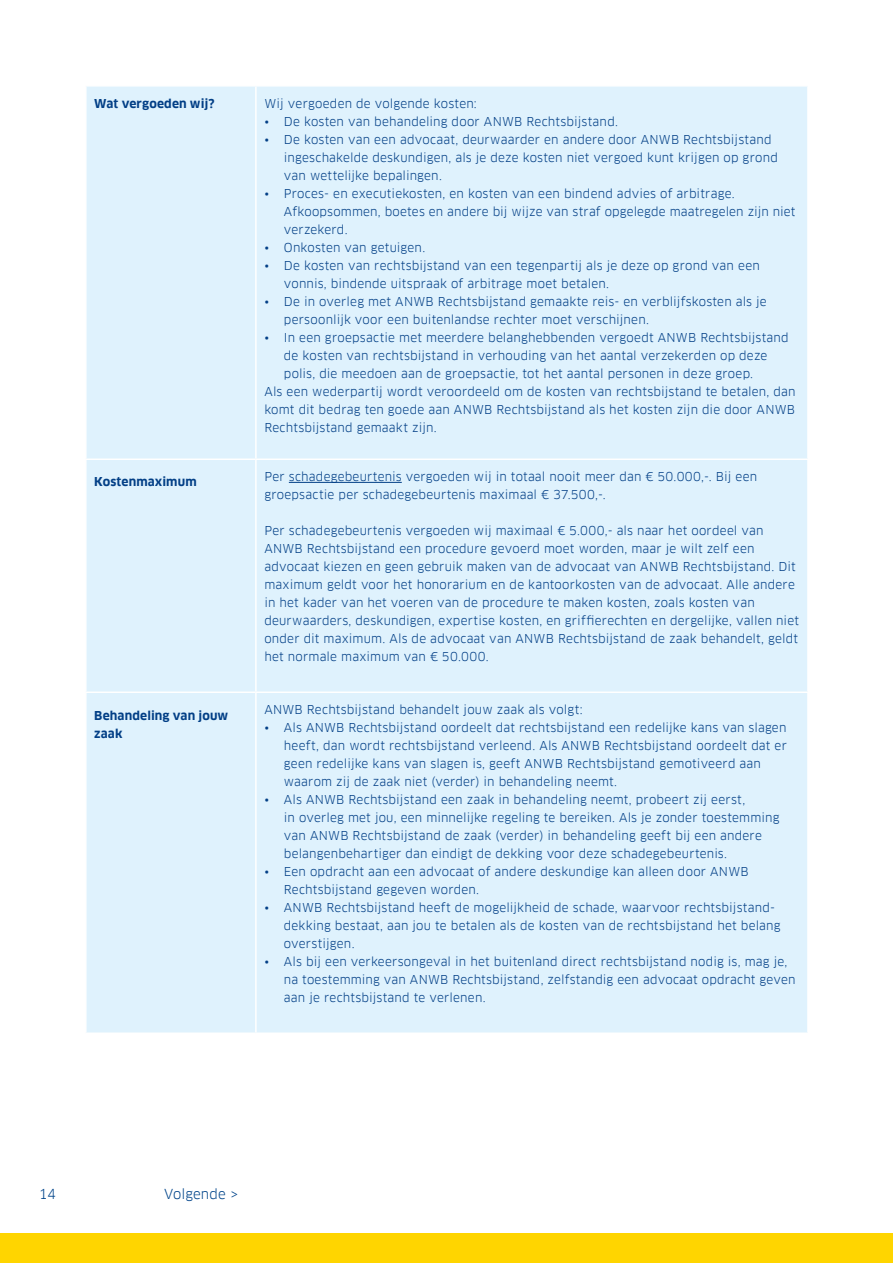
<style>
.page{position:relative;width:893px;height:1263px;background:#fff}
.page>*{position:absolute;margin:0;border:0;box-sizing:border-box;transform-origin:0 0}
.t1{font:13.5px "Clan Pro";letter-spacing:.005em;color:#00448a}
.Tekst_nummer_Tabel{font:12px/18px "Clan Pro";letter-spacing:.015em;color:#023f86}
.tekst{font:700 12px/18px "Clan Pro";letter-spacing:.01em;color:#023f86}
</style>
<div class="page">
<div style="left:0;top:1233px;width:893px;height:30px;background:#ffd500"></div>
<div style="left:87px;top:87px;width:720px;height:945px;background:#dff2fd"></div>
<hr style="left:255px;top:87px;width:2px;height:371px;background:#fff">
<hr style="left:85px;top:458px;width:171px;height:2px;background:#fff">
<hr style="left:256px;top:458px;width:553px;height:2px;background:#fff">
<hr style="left:255px;top:460px;width:2px;height:231px;background:#fff">
<hr style="left:85px;top:691px;width:171px;height:2px;background:#fff">
<hr style="left:256px;top:691px;width:553px;height:2px;background:#fff">
<hr style="left:255px;top:693px;width:2px;height:339px;background:#fff">
<hr style="left:289px;top:482px;width:113px;height:1px;background:#023f86">
<p class="tekst" style="left:94px;top:95px;width:122px">Wat vergoeden wij?</p>
<p class="Tekst_nummer_Tabel" style="left:264px;top:95px;width:214px">Wij vergoeden de volgende kosten:</p>
<p class="Tekst_nummer_Tabel" style="left:264px;top:113px;width:355px">• De kosten van behandeling door ANWB Rechtsbijstand.</p>
<p class="Tekst_nummer_Tabel" style="left:284px;top:131px;width:495px;text-indent:-20px">• De kosten van een advocaat, deurwaarder en andere door ANWB Rechtsbijstand ingeschakelde deskundigen, als je deze kosten niet vergoed kunt krijgen op grond van wettelijke bepalingen.</p>
<p class="Tekst_nummer_Tabel" style="left:284px;top:185px;width:513px;text-indent:-20px">• Proces- en executiekosten, en kosten van een bindend advies of arbitrage.<br>Afkoopsommen, boetes en andere bij wijze van straf opgelegde maatregelen zijn niet verzekerd.</p>
<p class="Tekst_nummer_Tabel" style="left:264px;top:239px;width:162px">• Onkosten van getuigen.</p>
<p class="Tekst_nummer_Tabel" style="left:284px;top:257px;width:477px;text-indent:-20px">• De kosten van rechtsbijstand van een tegenpartij als je deze op grond van een vonnis, bindende uitspraak of arbitrage moet betalen.</p>
<p class="Tekst_nummer_Tabel" style="left:284px;top:293px;width:484px;text-indent:-20px">• De in overleg met ANWB Rechtsbijstand gemaakte reis- en verblijfskosten als je persoonlijk voor een buitenlandse rechter moet verschijnen.</p>
<p class="Tekst_nummer_Tabel" style="left:284px;top:329px;width:506px;text-indent:-20px">• In een groepsactie met meerdere belanghebbenden vergoedt ANWB Rechtsbijstand de kosten van rechtsbijstand in verhouding van het aantal verzekerden op deze polis, die meedoen aan de groepsactie, tot het aantal personen in deze groep.</p>
<p class="Tekst_nummer_Tabel" style="left:264px;top:383px;width:533px;text-align:justify">Als een wederpartij wordt veroordeeld om de kosten van rechtsbijstand te betalen, dan komt dit bedrag ten goede aan ANWB Rechtsbijstand als het kosten zijn die door ANWB Rechtsbijstand gemaakt zijn.</p>
<p class="tekst" style="left:94px;top:473px;width:104px">Kostenmaximum</p>
<p class="Tekst_nummer_Tabel" style="left:264px;top:468px;width:494px">Per schadegebeurtenis vergoeden wij in totaal nooit meer dan € 50.000,-. Bij een groepsactie per schadegebeurtenis maximaal € 37.500,-.</p>
<p class="Tekst_nummer_Tabel" style="left:264px;top:522px;width:536px">Per schadegebeurtenis vergoeden wij maximaal € 5.000,- als naar het oordeel van ANWB Rechtsbijstand een procedure gevoerd moet worden, maar je wilt zelf een advocaat kiezen en geen gebruik maken van de advocaat van ANWB Rechtsbijstand. Dit maximum geldt voor het honorarium en de kantoorkosten van de advocaat. Alle andere in het kader van het voeren van de procedure te maken kosten, zoals kosten van deurwaarders, deskundigen, expertise kosten, en griffierechten en dergelijke, vallen niet onder dit maximum. Als de advocaat van ANWB Rechtsbijstand de zaak behandelt, geldt het normale maximum van € 50.000.</p>
<p class="tekst" style="left:94px;top:707px;width:135px">Behandeling van jouw zaak</p>
<p class="Tekst_nummer_Tabel" style="left:264px;top:701px;width:320px">ANWB Rechtsbijstand behandelt jouw zaak als volgt:</p>
<p class="Tekst_nummer_Tabel" style="left:284px;top:719px;width:504px;text-indent:-20px">• Als ANWB Rechtsbijstand oordeelt dat rechtsbijstand een redelijke kans van slagen heeft, dan wordt rechtsbijstand verleend. Als ANWB Rechtsbijstand oordeelt dat er geen redelijke kans van slagen is, geeft ANWB Rechtsbijstand gemotiveerd aan waarom zij de zaak niet (verder) in behandeling neemt.</p>
<p class="Tekst_nummer_Tabel" style="left:284px;top:791px;width:497px;text-indent:-20px">• Als ANWB Rechtsbijstand een zaak in behandeling neemt, probeert zij eerst,<br>in overleg met jou, een minnelijke regeling te bereiken. Als je zonder toestemming van ANWB Rechtsbijstand de zaak (verder) in behandeling geeft bij een andere belangenbehartiger dan eindigt de dekking voor deze schadegebeurtenis.</p>
<p class="Tekst_nummer_Tabel" style="left:284px;top:863px;width:466px;text-indent:-20px">• Een opdracht aan een advocaat of andere deskundige kan alleen door ANWB<br>Rechtsbijstand gegeven worden.</p>
<p class="Tekst_nummer_Tabel" style="left:284px;top:899px;width:498px;text-indent:-20px">• ANWB Rechtsbijstand heeft de mogelijkheid de schade, waarvoor rechtsbijstand&shy;dekking bestaat, aan jou te betalen als de kosten van de rechtsbijstand het belang overstijgen.</p>
<p class="Tekst_nummer_Tabel" style="left:284px;top:953px;width:513px;text-indent:-20px">• Als bij een verkeersongeval in het buitenland direct rechtsbijstand nodig is, mag je, na toestemming van ANWB Rechtsbijstand, zelfstandig een advocaat opdracht geven aan je rechtsbijstand te verlenen.</p>
<p class="t1" style="left:39px;top:1186px;width:19px">14</p>
<p class="t1" style="left:164px;top:1186px;width:76px">Volgende &gt;</p>
</div>
